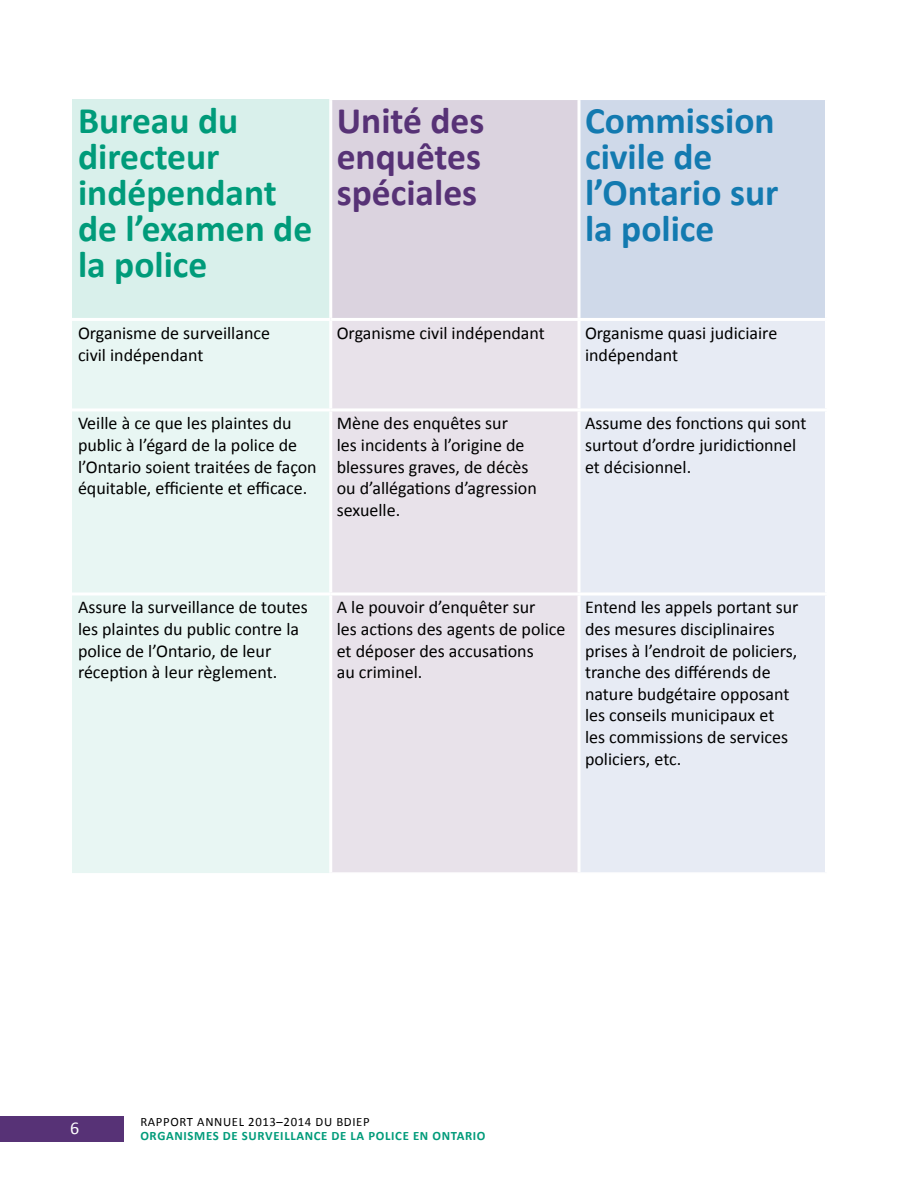
<style>
.page{position:relative;width:918px;height:1188px;background:#fff}
.page>*{position:absolute;margin:0;border:0;box-sizing:border-box;transform-origin:0 0}
.t1{font:700 37.5px/36px "Calibri";color:#009b7a}
.t2{font:700 37.5px/36px "Calibri";color:#137ab0}
.t3{font:700 37.5px/36px "Calibri";color:#573276;text-align:justify}
.t4{font:18px/21.6px "Calibri";color:#000}
.t5{font:18px "Calibri";color:#fff}
.t6{font:700 12.75px "Calibri";letter-spacing:.05em;color:#009b7a}
.t7{font:12.75px "Calibri";letter-spacing:.05em;color:#000}
</style>
<div class="page">
<div style="left:0;top:1116px;width:124px;height:25px;background:#573276"></div>
<div style="left:72px;top:99px;width:259px;height:220px;background:#d9f0eb"></div>
<div style="left:331px;top:99px;width:248px;height:220px;background:#dbd3df"></div>
<div style="left:579px;top:99px;width:247px;height:220px;background:#cfd9e9"></div>
<div style="left:72px;top:321px;width:257px;height:552px;background:#e8f6f3"></div>
<div style="left:332px;top:321px;width:246px;height:551px;background:#e8e2ea"></div>
<div style="left:580px;top:321px;width:245px;height:551px;background:#e7ebf4"></div>
<hr style="left:329px;top:99px;width:250px;height:1px;background:#fff">
<hr style="left:579px;top:99px;width:249px;height:1px;background:#fff">
<hr style="left:329px;top:100px;width:3px;height:218px;background:#fff">
<hr style="left:578px;top:100px;width:2px;height:218px;background:#fff">
<hr style="left:825px;top:100px;width:3px;height:218px;background:#fff">
<hr style="left:72px;top:318px;width:259px;height:3px;background:#fff">
<hr style="left:331px;top:318px;width:248px;height:3px;background:#fff">
<hr style="left:579px;top:318px;width:249px;height:3px;background:#fff">
<hr style="left:72px;top:408px;width:259px;height:3px;background:#fff">
<hr style="left:331px;top:408px;width:248px;height:3px;background:#fff">
<hr style="left:579px;top:408px;width:249px;height:3px;background:#fff">
<hr style="left:72px;top:592px;width:259px;height:4px;background:#fff">
<hr style="left:331px;top:592px;width:248px;height:4px;background:#fff">
<hr style="left:579px;top:592px;width:249px;height:4px;background:#fff">
<h1 class="t1" style="left:78px;top:103px;width:236px">Bureau du directeur indépendant de l’examen de la police</h1>
<h1 class="t3" style="left:337px;top:103px;width:149px">Unité des enquêtes spéciales</h1>
<h1 class="t2" style="left:585px;top:103px;width:195px">Commission civile de l’Ontario sur la police</h1>
<p class="t4" style="left:78px;top:322px;width:194px">Organisme de surveillance civil indépendant</p>
<p class="t4" style="left:337px;top:322px;width:210px">Organisme civil indépendant</p>
<p class="t4" style="left:585px;top:322px;width:194px">Organisme quasi judiciaire indépendant</p>
<p class="t4" style="left:78px;top:413px;width:240px">Veille à ce que les plaintes du public à l’égard de la police de l’Ontario soient traitées de façon équitable, efficiente et efficace.</p>
<p class="t4" style="left:337px;top:413px;width:202px">Mène des enquêtes sur<br>les incidents à l’origine de blessures graves, de décès ou d’allégations d’agression sexuelle.</p>
<p class="t4" style="left:585px;top:413px;width:223px">Assume des fonctions qui sont surtout d’ordre juridictionnel et décisionnel.</p>
<p class="t4" style="left:78px;top:597px;width:231px">Assure la surveillance de toutes les plaintes du public contre la police de l’Ontario, de leur réception à leur règlement.</p>
<p class="t4" style="left:337px;top:597px;width:230px">A le pouvoir d’enquêter sur<br>les actions des agents de police et déposer des accusations<br>au criminel.</p>
<p class="t4" style="left:585px;top:597px;width:215px">Entend les appels portant sur des mesures disciplinaires prises à l’endroit de policiers, tranche des différends de nature budgétaire opposant les conseils municipaux et les commissions de services policiers, etc.</p>
<p class="t5" style="left:70px;top:1117px;width:11px">6</p>
<p class="t7" style="left:140px;top:1114px;width:231px">RAPPORT ANNUEL 2013–2014 DU BDIEP</p>
<p class="t6" style="left:140px;top:1127px;width:347px">ORGANISMES DE SURVEILLANCE DE LA POLICE EN ONTARIO</p>
</div>
